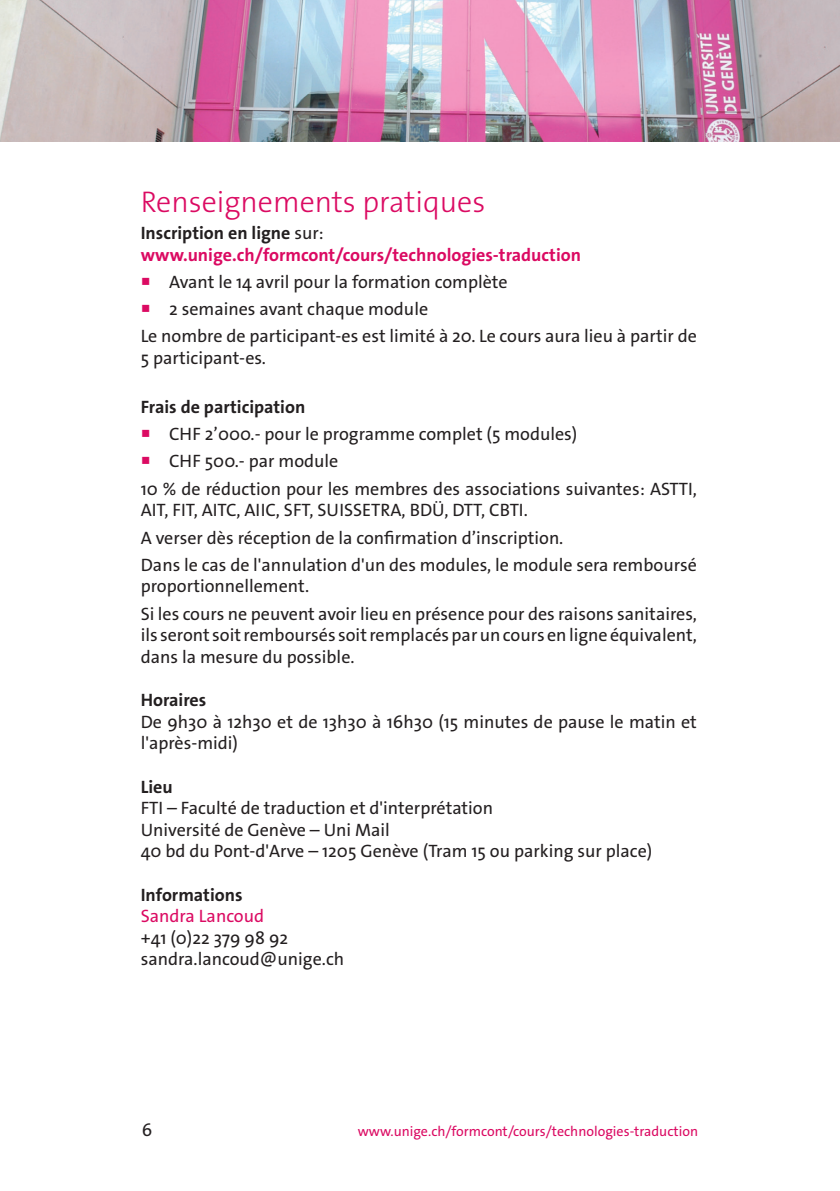
<style>
.page{position:relative;width:840px;height:1191px;background:#fff}
.page>*{position:absolute;margin:0;border:0;box-sizing:border-box;transform-origin:0 0}
.texte{font:300 30px "The Sans Os F";color:#db0a62}
.texte-2{font:18px/21.6px "The Sans Os F";color:#231f20}
.retrait5{font:18px "The Sans Os F";color:#231f20}
.texte-3{font:700 18px "The Sans Os F";color:#231f20}
.texte-4{font:700 18px "The Sans Os F";color:#db0a62}
.texte-5{font:18px "The Sans Os F";color:#db0a62}
.t1{font:14px "The Sans Os F";color:#db0a62}
.s1{font-weight:400}
.s2{color:#db0a62}
</style>
<div class="page">
<img style="left:0;top:0;width:839px;height:141px">
<p class="texte" style="left:141px;top:182px;width:346px">Renseignements pratiques</p>
<p class="texte-3" style="left:141px;top:221px;width:184px">Inscription en ligne <span class="s1">sur:</span></p>
<p class="texte-4" style="left:141px;top:243px;width:441px">www.unige.ch/formcont/cours/technologies-traduction</p>
<p class="retrait5" style="left:141px;top:270px;width:368px"><span class="s2">○</span> Avant le 14 avril pour la formation complète</p>
<p class="retrait5" style="left:141px;top:297px;width:289px"><span class="s2">○</span> 2 semaines avant chaque module</p>
<p class="texte-2" style="left:141px;top:325px;width:557px">Le nombre de participant-es est limité à 20. Le cours aura lieu à partir de<br>5 participant-es.</p>
<p class="texte-3" style="left:141px;top:395px;width:166px">Frais de participation</p>
<p class="retrait5" style="left:141px;top:422px;width:437px"><span class="s2">○</span> CHF 2’000.- pour le programme complet (5 modules)</p>
<p class="retrait5" style="left:141px;top:450px;width:199px"><span class="s2">○</span> CHF 500.- par module</p>
<p class="texte-2" style="left:141px;top:478px;width:557px">10 % de réduction pour les membres des associations suivantes: ASTTI,<br>AIT, FIT, AITC, AIIC, SFT, SUISSETRA, BDÜ, DTT, CBTI.</p>
<p class="texte-2" style="left:141px;top:527px;width:424px">A verser dès réception de la confirmation d’inscription.</p>
<p class="texte-2" style="left:141px;top:554px;width:557px">Dans le cas de l'annulation d'un des modules, le module sera remboursé proportionnellement.</p>
<p class="texte-2" style="left:141px;top:603px;width:557px;text-align:justify">Si les cours ne peuvent avoir lieu en présence pour des raisons sanitaires, ils seront soit remboursés soit remplacés par un cours en ligne équivalent, dans la mesure du possible.</p>
<p class="texte-3" style="left:141px;top:688px;width:67px">Horaires</p>
<p class="texte-2" style="left:141px;top:711px;width:557px">De 9h30 à 12h30 et de 13h30 à 16h30 (15 minutes de pause le matin et l'après-midi)</p>
<p class="texte-3" style="left:141px;top:775px;width:34px">Lieu</p>
<p class="texte-2" style="left:141px;top:797px;width:353px">FTI – Faculté de traduction et d'interprétation</p>
<p class="texte-2" style="left:141px;top:819px;width:250px">Université de Genève – Uni Mail</p>
<p class="texte-2" style="left:141px;top:840px;width:512px">40 bd du Pont-d'Arve – 1205 Genève (Tram 15 ou parking sur place)</p>
<p class="texte-3" style="left:141px;top:883px;width:103px">Informations</p>
<p class="texte-5" style="left:141px;top:904px;width:125px">Sandra Lancoud</p>
<p class="texte-2" style="left:141px;top:927px;width:149px">+41 (0)22 379 98 92</p>
<p class="texte-2" style="left:141px;top:948px;width:205px">sandra.lancoud@unige.ch</p>
<p class="texte-2" style="left:142px;top:1119px;width:12px">6</p>
<p class="t1" style="left:357px;top:1122px;width:342px">www.unige.ch/formcont/cours/technologies-traduction</p>
</div>
